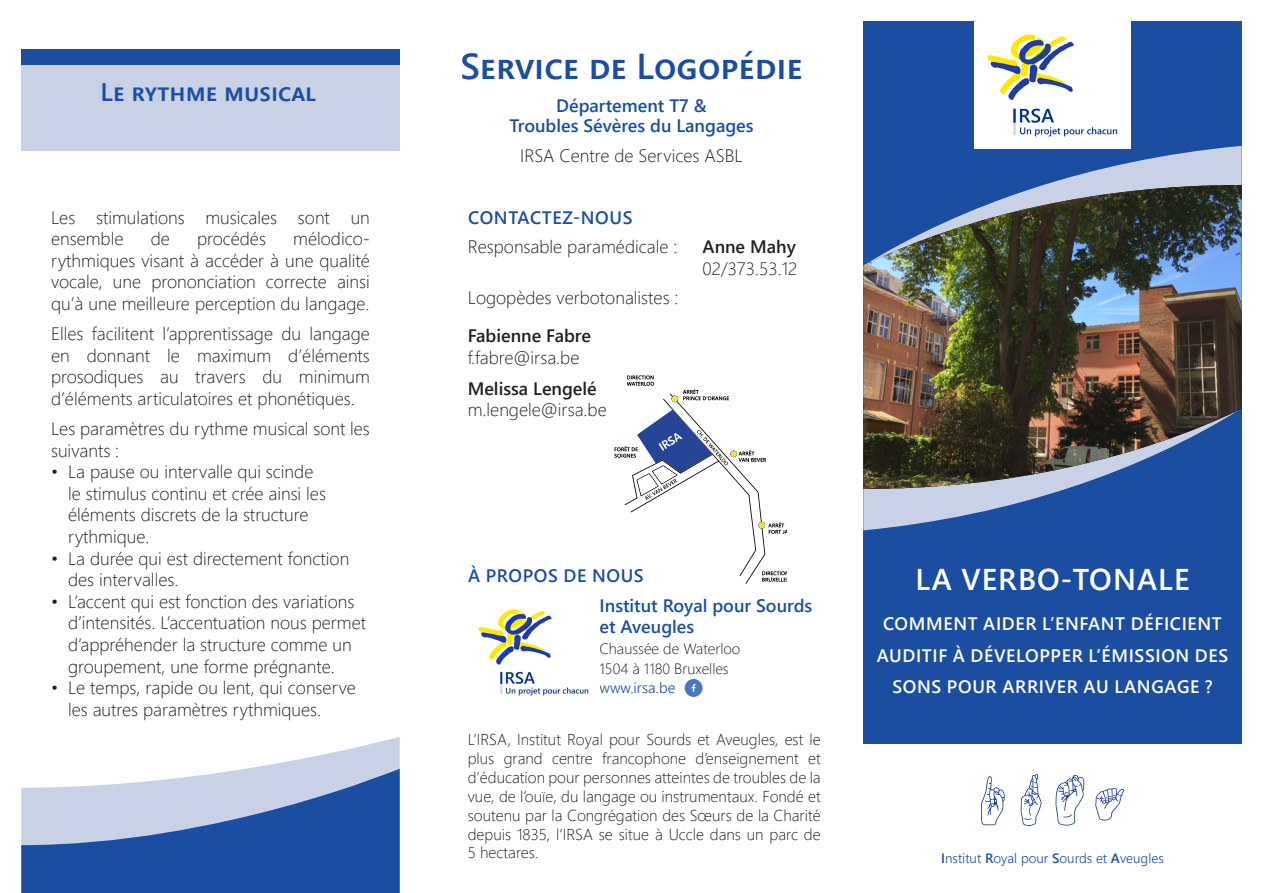
<style>
.page{position:relative;width:1263px;height:893px;background:#fff}
.page>*{position:absolute;margin:0;border:0;box-sizing:border-box;transform-origin:0 0}
.t1{font:36px "Webly Sleek UI Semibold";color:#1b4ea1}
.t2{font:30px "Webly Sleek UI Semibold";letter-spacing:.035em;color:#fff}
.t3{font:25.5px "Webly Sleek UI Semibold";color:#1b4ea1}
.t4{font:18px/21.6px "Webly Sleek UI Light";color:#231f20}
.t5{font:18px/31.5px "Webly Sleek UI Semibold";letter-spacing:.035em;color:#fff;text-align:center}
.t6{font:18px/21.6px "Webly Sleek UI Semibold";color:#1b4ea1}
.t7{font:18px "Webly Sleek UI Semibold";letter-spacing:.035em;color:#1b4ea1}
.t8{font:18px "Webly Sleek UI Semibold";color:#231f20}
.t9{font:15.75px/18.9px "Webly Sleek UI Light";color:#231f20;text-align:justify}
.t10{font:15px "Webly Sleek UI Light";color:#231f20}
.t11{font:15px "Webly Sleek UI Semilight";color:#1b4ea1}
.t12{font:13.5px "Webly Sleek UI Semilight";color:#1b4ea1}
.s1{font-family:"Webly Sleek UI Semibold"}
</style>
<div class="page">
<div style="left:863px;top:21px;width:379px;height:723px;background:#1b4ea1"></div>
<img style="left:974px;top:21px;width:156px;height:125px">
<svg style="left:863px;top:146px;width:379px;height:384px"></svg>
<img style="left:863px;top:185px;width:379px;height:304px">
<svg style="left:981px;top:776px;width:24px;height:49px"></svg>
<svg style="left:1055px;top:775px;width:29px;height:51px"></svg>
<svg style="left:1021px;top:774px;width:21px;height:52px"></svg>
<svg style="left:1095px;top:788px;width:29px;height:33px"></svg>
<svg style="left:245px;top:737px;width:155px;height:32px"></svg>
<svg style="left:21px;top:769px;width:379px;height:124px;background:#6485be"></svg>
<svg style="left:614px;top:375px;width:173px;height:209px"></svg>
<img style="left:478px;top:609px;width:111px;height:87px">
<div style="left:685px;top:679px;width:17px;height:18px;background:#4c76be;border-radius:50%"></div>
<svg style="left:692px;top:684px;width:4px;height:8px"></svg>
<div style="left:21px;top:49px;width:379px;height:18px;background:#1b4ea1"></div>
<div style="left:21px;top:65px;width:379px;height:86px;background:#c9d1e6"></div>
<p class="t3" style="left:101px;top:73px;width:217px">Le rythme musical</p>
<p class="t4" style="left:51px;top:206px;width:320px">Les stimulations musicales sont un ensemble</p>
<p class="t4" style="left:51px;top:227px;width:320px;text-align:justify;text-indent:242px">mélodico&shy;rythmiques visant à accéder à une qualité vocale, une prononciation correcte ainsi qu’à une meilleure perception du langage.</p>
<p class="t4" style="left:51px;top:322px;width:320px;text-align:justify">Elles facilitent l’apprentissage du langage en donnant le maximum d’éléments prosodiques au travers du minimum d’éléments articulatoires et phonétiques.</p>
<p class="t4" style="left:51px;top:417px;width:320px">Les paramètres du rythme musical sont les suivants :</p>
<p class="t4" style="left:68px;top:460px;width:259px;text-indent:-17px">• La pause ou intervalle qui scinde le stimulus continu et crée ainsi les éléments discrets de la structure rythmique.</p>
<p class="t4" style="left:68px;top:547px;width:283px;text-indent:-17px">• La durée qui est directement fonction des intervalles.</p>
<p class="t4" style="left:68px;top:590px;width:300px;text-indent:-17px">• L’accent qui est fonction des variations d’intensités. L’accentuation nous permet d’appréhender la structure comme un groupement, une forme prégnante.</p>
<p class="t4" style="left:68px;top:676px;width:289px;text-indent:-17px">• Le temps, rapide ou lent, qui conserve les autres paramètres rythmiques.</p>
<p class="t4" style="left:151px;top:227px;width:21px">de</p>
<p class="t4" style="left:197px;top:227px;width:70px">procédés</p>
<p class="t1" style="left:460px;top:39px;width:344px">Service de Logopédie</p>
<p class="t6" style="left:509px;top:96px;width:246px;line-height:19.5px;text-align:center">Département T7 &amp;<br>Troubles Sévères du Langages</p>
<p class="t4" style="left:520px;top:144px;width:224px">IRSA Centre de Services ASBL</p>
<p class="t7" style="left:468px;top:204px;width:166px">CONTACTEZ-NOUS</p>
<p class="t4" style="left:468px;top:235px;width:211px">Responsable paramédicale :</p>
<p class="t4" style="left:468px;top:286px;width:212px">Logopèdes verbotonalistes :</p>
<p class="t4" style="left:468px;top:324px;width:125px"><span class="s1">Fabienne Fabre </span>f.fabre@irsa.be</p>
<p class="t8" style="left:468px;top:375px;width:130px">Melissa Lengelé</p>
<p class="t4" style="left:468px;top:398px;width:140px">m.lengele@irsa.be</p>
<p class="t4" style="left:702px;top:235px;width:96px"><span class="s1">Anne Mahy<br></span>02/373.53.12</p>
<p class="t7" style="left:468px;top:561px;width:177px">À PROPOS DE NOUS</p>
<p class="t6" style="left:600px;top:594px;width:214px">Institut Royal pour Sourds et Aveugles</p>
<p class="t10" style="left:600px;top:637px;width:142px">Chaussée de Waterloo</p>
<p class="t10" style="left:600px;top:657px;width:131px">1504 à 1180 Bruxelles</p>
<p class="t11" style="left:600px;top:676px;width:77px">www.irsa.be</p>
<p class="t9" style="left:468px;top:729px;width:354px">L’IRSA, Institut Royal pour Sourds et Aveugles, est le plus grand centre francophone d’enseignement et d’éducation pour personnes atteintes de troubles de la vue, de l’ouïe, du langage ou instrumentaux. Fondé et soutenu par la Congrégation des Sœurs de la Charité depuis 1835, l’IRSA se situe à Uccle dans un parc de 5 hectares.</p>
<p class="t2" style="left:915px;top:557px;width:276px">LA VERBO-TONALE</p>
<p class="t5" style="left:877px;top:607px;width:353px">COMMENT AIDER L’ENFANT DÉFICIENT<br>AUDITIF À DÉVELOPPER L’ÉMISSION DES<br>SONS POUR ARRIVER AU LANGAGE ?</p>
<p class="t12" style="left:941px;top:848px;width:224px"><span class="s1">I</span>nstitut <span class="s1">R</span>oyal pour <span class="s1">S</span>ourds et <span class="s1">A</span>veugles</p>
</div>
